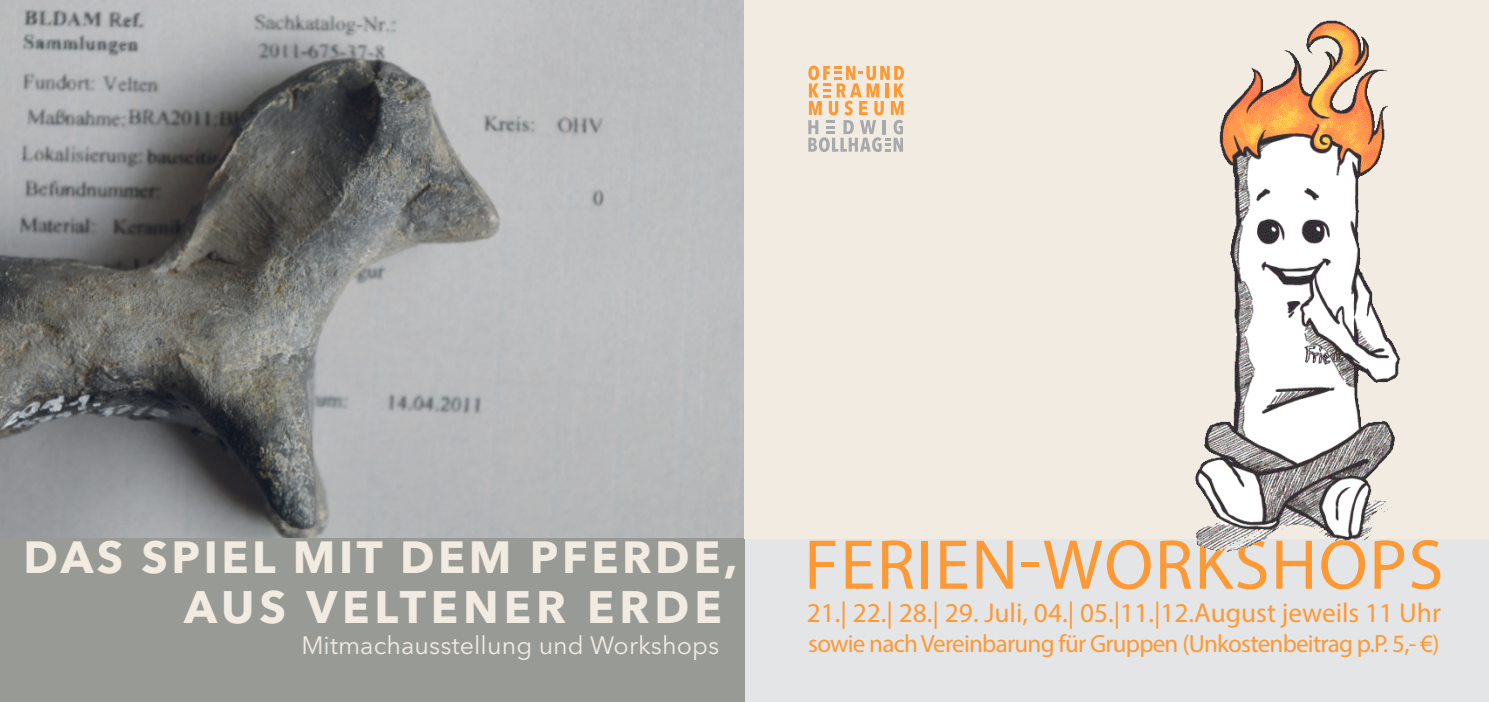
<style>
.page{position:relative;width:1489px;height:702px;background:#fff}
.page>*{position:absolute;margin:0;border:0;box-sizing:border-box;transform-origin:0 0}
.t1{font:71px "Myriad Pro";letter-spacing:.02em;color:#f93}
.t2{font:700 45px "Avenir Next LT Pro";letter-spacing:.11em;color:#f2ebe1}
.t3{font:700 44.75px "Avenir Next LT Pro";letter-spacing:.08em;color:#f2ebe1}
.t4{font:27.25px "Myriad Pro";color:#f93}
.t5{font:25px "Myriad Pro";letter-spacing:-.03em;color:#f93}
.t6{font:25px "Avenir Next LT Pro";letter-spacing:.005em;color:#f2ebe1}
</style>
<div class="page">
<img style="left:0;top:0;width:744px;height:539px">
<div style="left:744px;top:539px;width:744px;height:163px;background:#e4e5e7"></div>
<div style="left:0;top:539px;width:744px;height:163px;background:#989b95"></div>
<div style="left:744px;top:0;width:744px;height:539px;background:#f2ebe1"></div>
<svg style="left:808px;top:66px;width:95px;height:86px"></svg>
<img style="left:1195px;top:20px;width:206px;height:532px">
<p class="t3" style="left:24px;top:529px;width:715px">DAS SPIEL MIT DEM PFERDE,</p>
<p class="t2" style="left:184px;top:579px;width:539px">AUS VELTENER ERDE</p>
<p class="t6" style="left:301px;top:629px;width:419px">Mitmachausstellung und Workshops</p>
<p class="t1" style="left:804px;top:521px;width:640px">FERIEN-WORKSHOPS</p>
<p class="t4" style="left:806px;top:595px;width:635px">21.| 22.| 28.| 29. Juli, 04.| 05.|11.|12.August jeweils 11 Uhr</p>
<p class="t5" style="left:808px;top:627px;width:632px">sowie nach Vereinbarung für Gruppen (Unkostenbeitrag p.P. 5,- €)</p>
</div>
